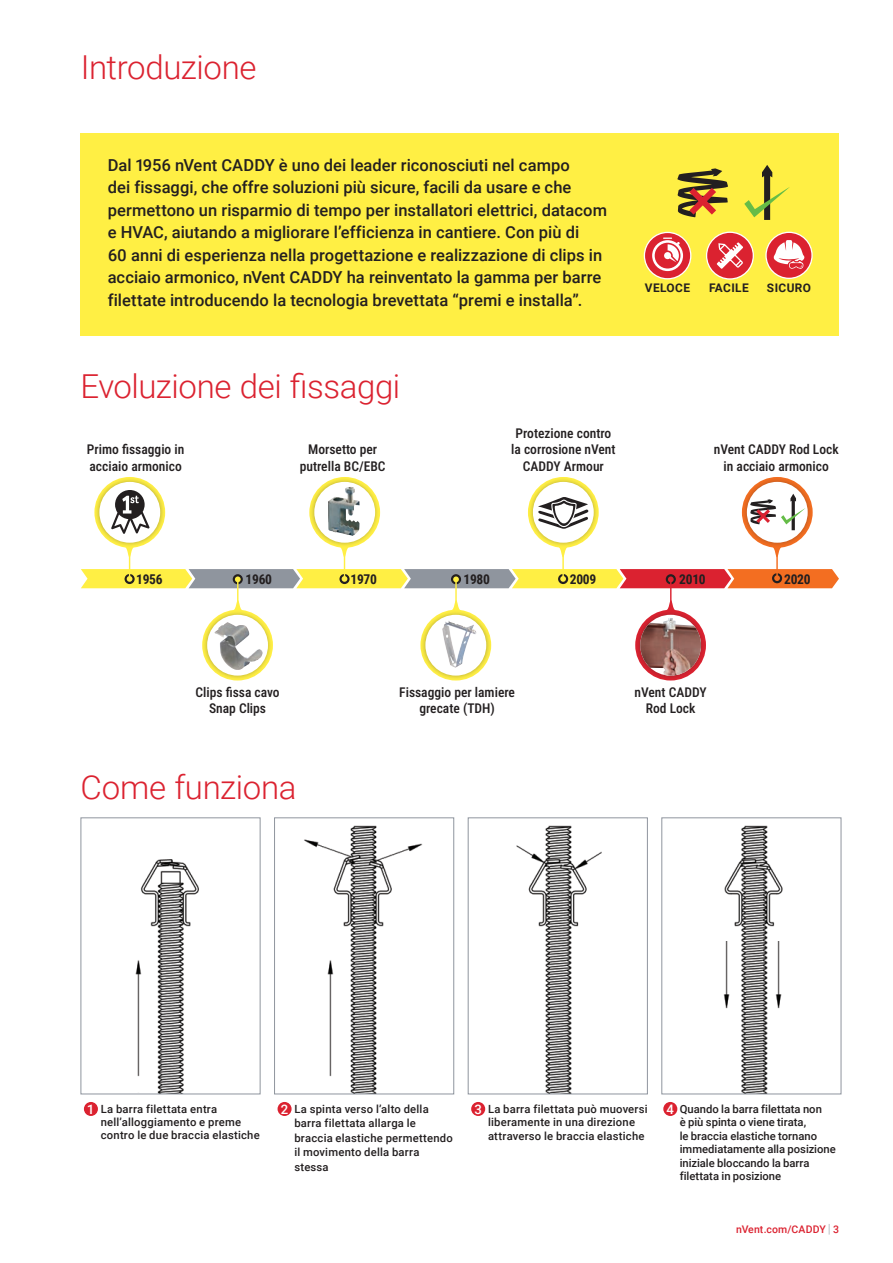
<style>
.page{position:relative;width:893px;height:1263px;background:#fff}
.page>*{position:absolute;margin:0;border:0;box-sizing:border-box;transform-origin:0 0}
.t1{font:300 33px "Roboto";letter-spacing:-.01em;color:#db2230}
.Box_Text{font:500 16.5px/22.5px "Roboto";letter-spacing:.005em;color:#231f20}
.t2{font:500 13.5px/16.5px "Roboto Condensed";color:#231f20;text-align:center}
.t3{font:700 13.5px "Roboto Condensed";letter-spacing:-.02em;color:#231f20}
.Intro{font:500 13.2px "Roboto";color:#fff}
.Bodytext_1{font:700 11.85px "Roboto";letter-spacing:.035em;color:#231f20}
.Intro-2{font:500 11.25px/13.5px "Roboto";letter-spacing:.015em;color:#231f20}
.t4{font:500 10.5px "Roboto";letter-spacing:.015em;color:#db2230}
.t5{font:6.45px "Roboto";letter-spacing:-.01em;color:#231f20}
.s1{font-weight:300;font-size:12.6px;color:#8f959e}
</style>
<div class="page">
<div style="left:81px;top:133px;width:758px;height:203px;background:#ffef44"></div>
<svg style="left:706px;top:232px;width:48px;height:48px"></svg>
<svg style="left:765px;top:232px;width:48px;height:47px"></svg>
<svg style="left:644px;top:232px;width:47px;height:47px"></svg>
<svg style="left:744px;top:165px;width:46px;height:55px"></svg>
<svg style="left:677px;top:168px;width:51px;height:49px"></svg>
<div style="left:84px;top:1102px;width:14px;height:14px;background:#db2230;border-radius:50%"></div>
<div style="left:278px;top:1102px;width:14px;height:14px;background:#db2230;border-radius:50%"></div>
<div style="left:471px;top:1102px;width:14px;height:14px;background:#db2230;border-radius:50%"></div>
<div style="left:663px;top:1102px;width:14px;height:14px;background:#db2230;border-radius:50%"></div>
<img style="left:140px;top:859px;width:59px;height:233px">
<div style="left:81px;top:817px;width:179px;height:277px;border:1px solid #8f959e"></div>
<img style="left:304px;top:825px;width:119px;height:267px">
<div style="left:274px;top:817px;width:180px;height:277px;border:1px solid #8f959e"></div>
<img style="left:516px;top:825px;width:86px;height:267px">
<div style="left:468px;top:817px;width:180px;height:277px;border:1px solid #8f959e"></div>
<img style="left:724px;top:825px;width:59px;height:267px">
<div style="left:661px;top:817px;width:180px;height:277px;border:1px solid #8f959e"></div>
<img style="left:325px;top:957px;width:11px;height:122px">
<img style="left:135px;top:957px;width:9px;height:135px">
<img style="left:723px;top:941px;width:8px;height:71px">
<img style="left:772px;top:941px;width:11px;height:71px">
<svg style="left:420px;top:602px;width:40px;height:49px"></svg>
<hr style="left:455px;top:579px;width:2px;height:49px;background:#ffef44">
<div style="left:421px;top:610px;width:70px;height:70px;background:#231f20;opacity:.3"></div>
<div style="left:425px;top:615px;width:61px;height:61px;background:#fff;border-radius:50%"></div>
<img style="left:442px;top:621px;width:34px;height:47px">
<svg style="left:666px;top:600px;width:9px;height:10px"></svg>
<hr style="left:670px;top:579px;width:1px;height:49px;background:#db2230">
<div style="left:635px;top:610px;width:71px;height:70px;background:#231f20;opacity:.3"></div>
<img style="left:640px;top:618px;width:61px;height:58px">
<svg style="left:338px;top:547px;width:14px;height:10px"></svg>
<hr style="left:344px;top:524px;width:1px;height:55px;background:#ffef44">
<div style="left:309px;top:477px;width:71px;height:70px;background:#231f20;opacity:.3"></div>
<svg style="left:314px;top:482px;width:61px;height:61px"></svg>
<img style="left:328px;top:487px;width:23px;height:48px">
<hr style="left:129px;top:524px;width:1px;height:55px;background:#ffef44">
<svg style="left:94px;top:477px;width:71px;height:80px"></svg>
<hr style="left:562px;top:524px;width:2px;height:55px;background:#ffef44">
<svg style="left:528px;top:477px;width:71px;height:80px"></svg>
<svg style="left:233px;top:600px;width:9px;height:10px"></svg>
<hr style="left:237px;top:579px;width:1px;height:49px;background:#ffef44">
<div style="left:202px;top:610px;width:71px;height:70px;background:#231f20;opacity:.3"></div>
<svg style="left:207px;top:615px;width:61px;height:61px"></svg>
<img style="left:214px;top:622px;width:25px;height:48px">
<hr style="left:776px;top:529px;width:2px;height:49px;background:#f36e21">
<svg style="left:81px;top:569px;width:758px;height:19px;background:#d5a55a"></svg>
<svg style="left:742px;top:477px;width:71px;height:80px"></svg>
<p class="t1" style="left:81px;top:44px;width:177px">Introduzione</p>
<p class="Box_Text" style="left:108px;top:153px;width:501px">Dal 1956 nVent CADDY è uno dei leader riconosciuti nel campo<br>dei fissaggi, che offre soluzioni più sicure, facili da usare e che permettono un risparmio di tempo per installatori elettrici, datacom e HVAC, aiutando a migliorare l’efficienza in cantiere. Con più di<br>60 anni di esperienza nella progettazione e realizzazione di clips in acciaio armonico, nVent CADDY ha reinventato la gamma per barre filettate introducendo la tecnologia brevettata “premi e installa”.</p>
<p class="t1" style="left:80px;top:363px;width:321px">Evoluzione dei fissaggi</p>
<p class="t2" style="left:87px;top:441px;width:99px;text-align:left">Primo fissaggio in acciaio armonico</p>
<p class="t2" style="left:300px;top:441px;width:87px">Morsetto per putrella BC/EBC</p>
<p class="t2" style="left:511px;top:424px;width:106px">Protezione contro la corrosione nVent<br>CADDY Armour</p>
<p class="t5" style="left:641px;top:280px;width:55px">Time Management</p>
<p class="t5" style="left:710px;top:281px;width:41px">Design Center</p>
<p class="t5" style="left:780px;top:280px;width:19px">Safety</p>
<p class="Bodytext_1" style="left:645px;top:279px;width:47px">VELOCE</p>
<p class="Bodytext_1" style="left:709px;top:279px;width:41px">FACILE</p>
<p class="Bodytext_1" style="left:767px;top:279px;width:46px">SICURO</p>
<p class="t2" style="left:714px;top:441px;width:126px">nVent CADDY Rod Lock in acciaio armonico</p>
<p class="t3" style="left:136px;top:569px;width:28px">1956</p>
<p class="t3" style="left:350px;top:569px;width:28px">1970</p>
<p class="t3" style="left:463px;top:569px;width:28px">1980</p>
<p class="t3" style="left:679px;top:569px;width:28px">2010</p>
<p class="t3" style="left:246px;top:569px;width:28px">1960</p>
<p class="t3" style="left:570px;top:569px;width:28px">2009</p>
<p class="t3" style="left:784px;top:569px;width:28px">2020</p>
<p class="t2" style="left:195px;top:683px;width:86px">Clips fissa cavo<br>Snap Clips</p>
<p class="t2" style="left:399px;top:683px;width:117px">Fissaggio per lamiere grecate (TDH)</p>
<p class="t2" style="left:634px;top:683px;width:74px">nVent CADDY<br>Rod Lock</p>
<p class="t1" style="left:81px;top:764px;width:217px">Come funziona</p>
<p class="Intro" style="left:88px;top:1100px;width:7px">1</p>
<p class="Intro-2" style="left:101px;top:1102px;width:160px">La barra filettata entra nell’alloggiamento e preme contro le due braccia elastiche</p>
<p class="Intro" style="left:281px;top:1100px;width:9px">2</p>
<p class="Intro-2" style="left:294px;top:1101px;width:160px;line-height:14.4px">La spinta verso l’alto della barra filettata allarga le braccia elastiche permettendo il movimento della barra stessa</p>
<p class="Intro" style="left:474px;top:1100px;width:9px">3</p>
<p class="Intro-2" style="left:488px;top:1102px;width:161px">La barra filettata può muoversi liberamente in una direzione attraverso le braccia elastiche</p>
<p class="Intro" style="left:667px;top:1100px;width:9px">4</p>
<p class="Intro-2" style="left:680px;top:1102px;width:158px">Quando la barra filettata non<br>è più spinta o viene tirata,<br>le braccia elastiche tornano immediatamente alla posizione iniziale bloccando la barra filettata in posizione</p>
<p class="t4" style="left:736px;top:1222px;width:104px">nVent.com/CADDY <span class="s1">|</span> 3</p>
</div>
